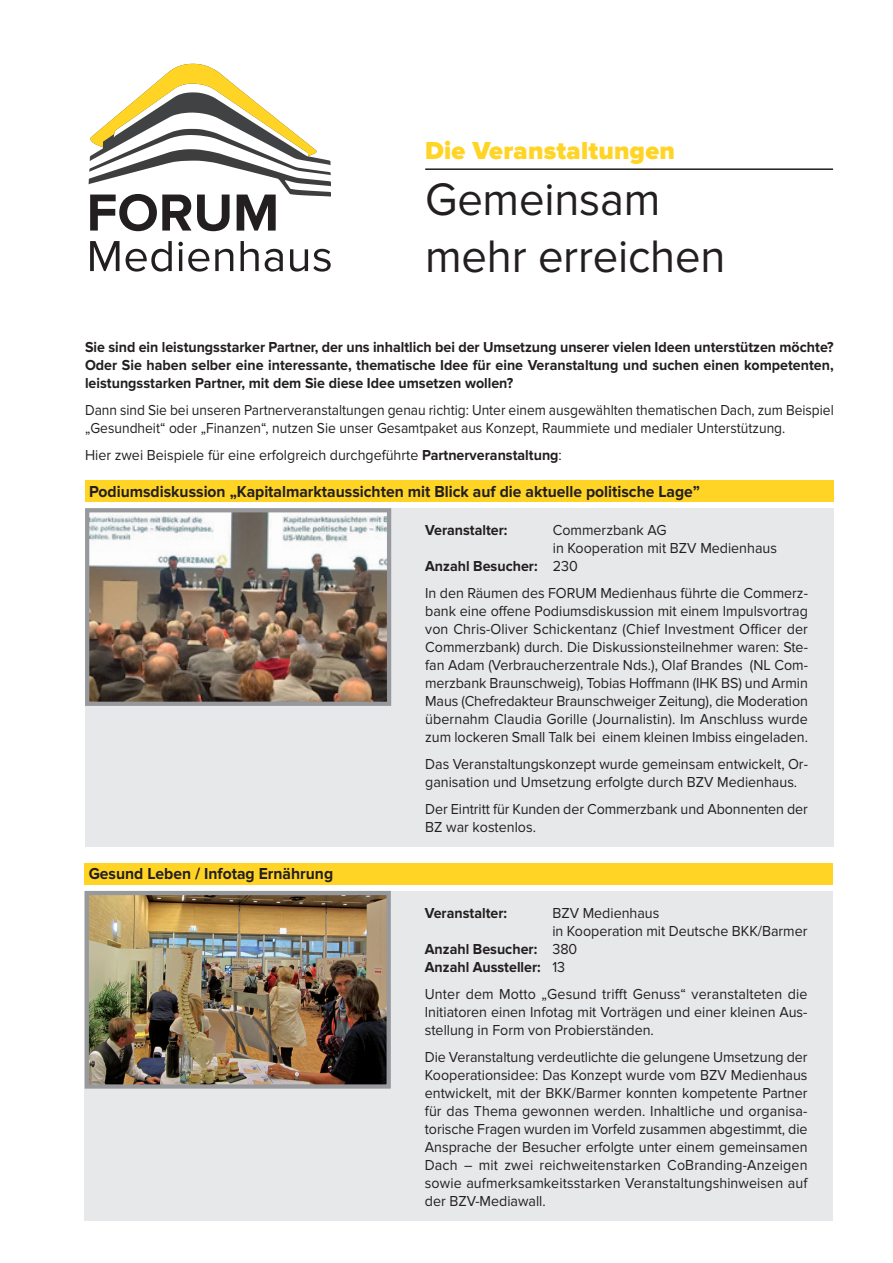
<style>
.page{position:relative;width:893px;height:1263px;background:#fff}
.page>*{position:absolute;margin:0;border:0;box-sizing:border-box;transform-origin:0 0}
.t1{font:47.25px/56.7px "Proxima Nova";letter-spacing:-.005em;color:#231f20;scale:.96 1}
.t2{font:900 25.5px "Proxima Nova";letter-spacing:.01em;color:#ffd424}
.t3{font:700 16.5px "Proxima Nova";color:#231f20;scale:.95 1}
.t4{font:15px/18px "Proxima Nova";color:#231f20;text-align:justify;scale:.95 1}
.t5{font:700 15px/18px "Proxima Nova";color:#231f20;text-align:justify;scale:.95 1}
.t6{font:15px/18px "Proxima Nova";color:#231f20;scale:.92 1}
.s1{font-weight:700}
.s2{font-weight:400}
</style>
<div class="page">
<hr style="left:425px;top:168px;width:408px;height:2px;background:#231f20">
<svg style="left:90px;top:241px;width:29px;height:30px"></svg>
<svg style="left:126px;top:241px;width:46px;height:31px"></svg>
<svg style="left:178px;top:242px;width:31px;height:30px"></svg>
<svg style="left:215px;top:249px;width:18px;height:22px"></svg>
<svg style="left:241px;top:241px;width:18px;height:30px"></svg>
<svg style="left:265px;top:249px;width:18px;height:23px"></svg>
<svg style="left:290px;top:249px;width:41px;height:23px"></svg>
<svg style="left:89px;top:64px;width:242px;height:167px"></svg>
<div style="left:85px;top:480px;width:748px;height:22px;background:#ffd424"></div>
<div style="left:85px;top:508px;width:748px;height:338px;background:#e7e8e9"></div>
<img style="left:90px;top:513px;width:296px;height:188px">
<div style="left:85px;top:508px;width:306px;height:198px;border:4px solid #97999c"></div>
<div style="left:85px;top:863px;width:748px;height:21px;background:#ffd424"></div>
<div style="left:85px;top:891px;width:748px;height:329px;background:#e7e8e9"></div>
<img style="left:90px;top:896px;width:296px;height:188px">
<div style="left:85px;top:891px;width:306px;height:198px;border:4px solid #97999c"></div>
<h2 class="t2" style="left:425px;top:135px;width:251px">Die Veranstaltungen</h2>
<h1 class="t1" style="left:425px;top:172px;width:314px">Gemeinsam mehr erreichen</h1>
<p class="t5" style="left:85px;top:338px;width:790px">Sie sind ein leistungsstarker Partner, der uns inhaltlich bei der Umsetzung unserer vielen Ideen unterstützen möchte?<br>Oder Sie haben selber eine interessante, thematische Idee für eine Veranstaltung und suchen einen kompetenten, leistungsstarken Partner, mit dem Sie diese Idee umsetzen wollen?</p>
<p class="t6" style="left:85px;top:401px;width:815px">Dann sind Sie bei unseren Partnerveranstaltungen genau richtig: Unter einem ausgewählten thematischen Dach, zum Beispiel „Gesundheit“ oder „Finanzen“, nutzen Sie unser Gesamtpaket aus Konzept, Raummiete und medialer Unterstützung.</p>
<p class="t4" style="left:85px;top:446px;width:503px">Hier zwei Beispiele für eine erfolgreich durchgeführte <span class="s1">Partnerveranstaltung</span>:</p>
<p class="t3" style="left:89px;top:481px;width:645px">Podiumsdiskussion „Kapitalmarktaussichten mit Blick auf die aktuelle politische Lage”</p>
<p class="t5" style="left:425px;top:521px;width:88px">Veranstalter:</p>
<p class="t4" style="left:553px;top:521px;width:121px">Commerzbank AG</p>
<p class="t4" style="left:553px;top:539px;width:237px">in Kooperation mit BZV Medienhaus</p>
<p class="t5" style="left:425px;top:557px;width:162px">Anzahl Besucher: <span class="s2">230</span></p>
<p class="t4" style="left:425px;top:584px;width:404px">In den Räumen des FORUM Medienhaus führte die Commerz&shy;bank eine offene Podiumsdiskussion mit einem Impulsvortrag von Chris-Oliver Schickentanz (Chief Investment Officer der Commerzbank) durch. Die Diskussionsteilnehmer waren: Ste&shy;fan Adam (Verbraucherzentrale Nds.), Olaf Brandes (NL Com&shy;merzbank Braunschweig), Tobias Hoffmann (IHK BS) und Armin Maus (Chefredakteur Braunschweiger Zeitung), die Moderation übernahm Claudia Gorille (Journalistin). Im Anschluss wurde zum lockeren Small Talk bei einem kleinen Imbiss eingeladen.</p>
<p class="t4" style="left:425px;top:755px;width:404px">Das Veranstaltungskonzept wurde gemeinsam entwickelt, Or&shy;ganisation und Umsetzung erfolgte durch BZV Medienhaus.</p>
<p class="t4" style="left:425px;top:800px;width:404px">Der Eintritt für Kunden der Commerzbank und Abonnenten der<br>BZ war kostenlos.</p>
<p class="t3" style="left:89px;top:864px;width:259px">Gesund Leben / Infotag Ernährung</p>
<p class="t5" style="left:425px;top:904px;width:88px">Veranstalter:</p>
<p class="t4" style="left:552px;top:904px;width:114px">BZV Medienhaus</p>
<p class="t4" style="left:552px;top:922px;width:270px">in Kooperation mit Deutsche BKK/Barmer</p>
<p class="t5" style="left:425px;top:940px;width:162px">Anzahl Besucher: <span class="s2">380</span></p>
<p class="t5" style="left:425px;top:958px;width:149px">Anzahl Aussteller: <span class="s2">13</span></p>
<p class="t4" style="left:425px;top:985px;width:404px">Unter dem Motto „Gesund trifft Genuss“ veranstalteten die Initiatoren einen Infotag mit Vorträgen und einer kleinen Aus&shy;stellung in Form von Probierständen.</p>
<p class="t4" style="left:425px;top:1048px;width:404px">Die Veranstaltung verdeutlichte die gelungene Umsetzung der Kooperationsidee: Das Konzept wurde vom BZV Medienhaus entwickelt, mit der BKK/Barmer konnten kompetente Partner für das Thema gewonnen werden. Inhaltliche und organisa&shy;torische Fragen wurden im Vorfeld zusammen abgestimmt, die Ansprache der Besucher erfolgte unter einem gemeinsamen Dach – mit zwei reichweitenstarken CoBranding-Anzeigen sowie aufmerksamkeitsstarken Veranstaltungshinweisen auf der BZV-Mediawall.</p>
</div>
